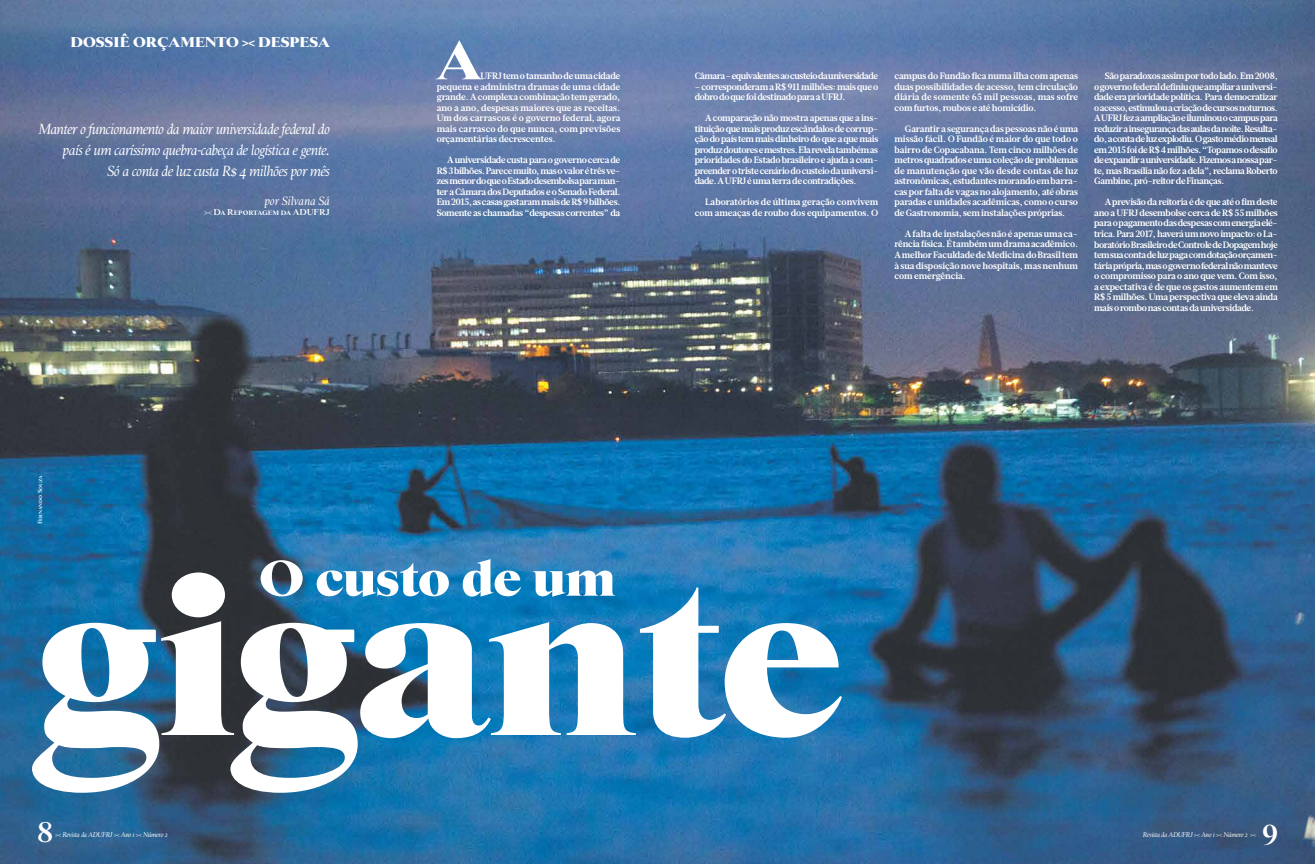
<style>
.page{position:relative;width:1315px;height:864px;background:#fff}
.page>*{position:absolute;margin:0;border:0;box-sizing:border-box;transform-origin:0 0}
.t1{font:900 226.45px "Starling";color:#fff}
.t2{font:900 55.21px "Starling";color:#fff}
.t3{font:900 50.84px "Starling";color:#fff}
.t4{font:700 28.88px "Starling";color:#fff}
.t5{font:italic 14.88px/21px "Starling";letter-spacing:-.04em;color:#fff;text-align:right}
.t6{font:14.44px "Starling Ultra SC";color:#fff}
.t7{font:italic 12.25px "Starling";color:#fff}
.t8{font:700 9.19px/10.5px "Glosa Text";letter-spacing:-.025em;color:#fff;text-align:justify}
.t9{font:700 9.19px/10.5px "Glosa Text";letter-spacing:-.005em;color:#fff;text-align:right}
.t10{font:700 9.19px "Glosa Text";letter-spacing:-.05em;color:#fff}
.t11{font:8.75px "Starling Bold SC";color:#fff}
.t12{font:italic 7px "Starling";letter-spacing:-.04em;color:#fff}
.t13{font:6.12px "Starling Bold SC";letter-spacing:-.01em;color:#fff}
.s1{font-family:"Starling";font-style:italic}
</style>
<div class="page">
<img style="left:0;top:0;width:1315px;height:863px">
<h3 class="t6" style="left:70px;top:34px;width:261px">DOSSIÊ ORÇAMENTO &gt;&lt; DESPESA</h3>
<h3 class="t5" style="left:39px;top:119px;width:293px">Manter o funcionamento da maior universidade federal do país é um caríssimo quebra-cabeça de logística e gente.<br>Só a conta de luz custa R$ 4 milhões por mês</h3>
<h3 class="t7" style="left:264px;top:194px;width:67px">por Silvana Sá</h3>
<p class="t11" style="left:204px;top:207px;width:127px"><span class="s1">&gt;&lt;</span> Da Reportagem da ADUFRJ</p>
<h2 class="t2" style="left:437px;top:31px;width:47px">A</h2>
<p class="t8" style="left:437px;top:71px;width:185px;text-indent:44px">UFRJ tem o tamanho de uma cidade pequena e administra dramas de uma cidade grande. A complexa combinação tem gerado, ano a ano, despesas maiores que as receitas.<br>Um dos carrascos é o governo federal, agora mais carrasco do que nunca, com previsões orçamentárias decrescentes.</p>
<p class="t8" style="left:437px;top:155px;width:185px;text-indent:11px">A universidade custa para o governo cerca de R$ 3 bilhões. Parece muito, mas o valor é três ve&shy;zes menor do que o Estado desembolsa para man&shy;ter a Câmara dos Deputados e o Senado Federal.<br>Em 2015, as casas gastaram mais de R$ 9 bilhões.<br>Somente as chamadas “despesas correntes” da</p>
<p class="t10" style="left:694px;top:70px;width:185px">Câmara – equivalentes ao custeio da universidade</p>
<p class="t8" style="left:694px;top:81px;width:185px">– corresponderam a R$ 911 milhões: mais que o dobro do que foi destinado para a UFRJ.</p>
<p class="t8" style="left:694px;top:113px;width:185px;text-indent:11px">A comparação não mostra apenas que a ins&shy;tituição que mais produz escândalos de corrup&shy;ção do país tem mais dinheiro do que a que mais produz doutores e mestres. Ela revela também as prioridades do Estado brasileiro e ajuda a com&shy;preender o triste cenário do custeio da universi&shy;dade. A UFRJ é uma terra de contradições.</p>
<p class="t9" style="left:694px;top:197px;width:185px">Laboratórios de última geração convivem com ameaças de roubo dos equipamentos. O</p>
<p class="t8" style="left:894px;top:71px;width:185px">campus do Fundão fica numa ilha com apenas duas possibilidades de acesso, tem circulação diária de somente 65 mil pessoas, mas sofre com furtos, roubos e até homicídio.</p>
<p class="t8" style="left:894px;top:123px;width:185px;text-indent:11px">Garantir a segurança das pessoas não é uma missão fácil. O Fundão é maior do que todo o bairro de Copacabana. Tem cinco milhões de metros quadrados e uma coleção de problemas de manutenção que vão desde contas de luz astronômicas, estudantes morando em barra&shy;cas por falta de vagas no alojamento, até obras paradas e unidades acadêmicas, como o curso de Gastronomia, sem instalações próprias.</p>
<p class="t8" style="left:894px;top:228px;width:185px;text-indent:11px">A falta de instalações não é apenas uma ca&shy;rência física. É também um drama acadêmico.<br>A melhor Faculdade de Medicina do Brasil tem à sua disposição nove hospitais, mas nenhum com emergência.</p>
<p class="t8" style="left:1094px;top:71px;width:185px;text-indent:11px">São paradoxos assim por todo lado. Em 2008, o governo federal definiu que ampliar a universi&shy;dade era prioridade política. Para democratizar o acesso, estimulou a criação de cursos noturnos.<br>A UFRJ fez a ampliação e iluminou o campus para reduzir a insegurança das aulas da noite. Resulta&shy;do, a conta de luz explodiu. O gasto médio mensal em 2015 foi de R$ 4 milhões. “Topamos o desafio de expandir a universidade. Fizemos a nossa par&shy;te, mas Brasília não fez a dela”, reclama Roberto Gambine, pró-reitor de Finanças.</p>
<p class="t8" style="left:1094px;top:197px;width:185px;text-indent:11px">A previsão da reitoria é de que até o fim deste ano a UFRJ desembolse cerca de R$ 55 milhões para o pagamento das despesas com energia elé&shy;trica. Para 2017, haverá um novo impacto: o La&shy;boratório Brasileiro de Controle de Dopagem hoje tem sua conta de luz paga com dotação orçamen&shy;tária própria, mas o governo federal não manteve o compromisso para o ano que vem. Com isso, a expectativa é de que os gastos aumentem em R$ 5 milhões. Uma perspectiva que eleva ainda mais o rombo nas contas da universidade.</p>
<p class="t13" style="left:37px;top:524px;width:51px;rotate:-90deg">Fernando Souza</p>
<h3 class="t3" style="left:259px;top:550px;width:358px">O custo de um</h3>
<h1 class="t1" style="left:37px;top:535px;width:808px">gigante</h1>
<h3 class="t4" style="left:37px;top:815px;width:18px">8</h3>
<p class="t12" style="left:55px;top:830px;width:114px">&gt;&lt; Revista da ADUFRJ &gt;&lt; Ano 1 &gt;&lt; Número 2</p>
<h3 class="t4" style="left:1262px;top:813px;width:18px">9</h3>
<p class="t12" style="left:1142px;top:830px;width:115px">Revista da ADUFRJ &gt;&lt; Ano 1 &gt;&lt; Número 2 &gt;&lt;</p>
</div>
